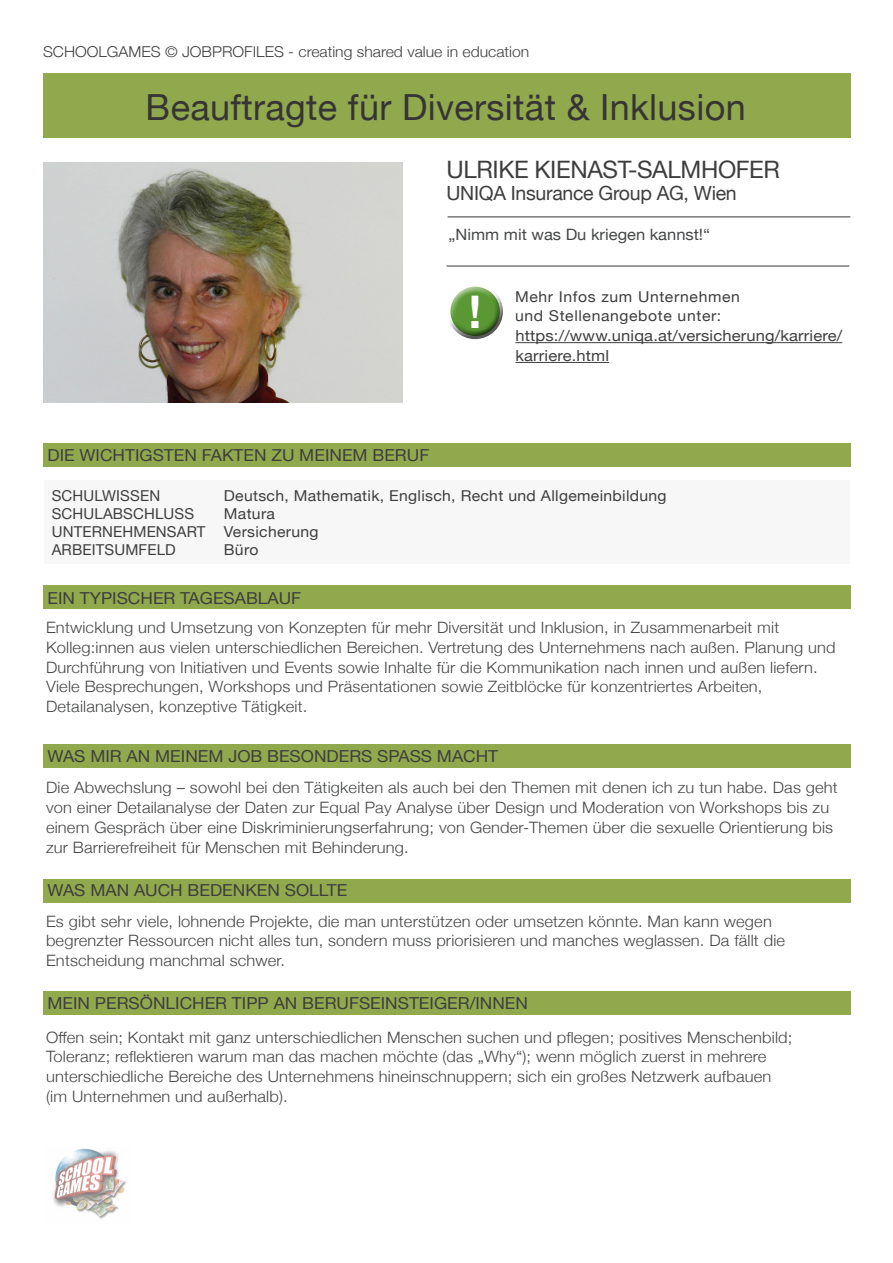
<style>
.page{position:relative;width:893px;height:1263px;background:#fff}
.page>*{position:absolute;margin:0;border:0;box-sizing:border-box;transform-origin:0 0}
.t1{font:700 45px "Helvetica Neue";color:#fff}
.t2{font:36px "Helvetica Neue";letter-spacing:.01em;color:#363536}
.t3{font:24px "Helvetica Neue";letter-spacing:-.015em;color:#3e3e3f}
.t4{font:19.5px "Helvetica Neue";letter-spacing:-.015em;color:#3e3e3f}
.t5{font:16.5px "Helvetica Neue";color:#3e3e3f;scale:1.05 1}
.t6{font:300 15.6px/19.8px "Helvetica Neue";letter-spacing:.01em;color:#464748;scale:1.05 1}
.t7{font:15.6px "Helvetica Neue";color:#464748;scale:1.05 1}
.t8{font:15.15px/19.8px "Helvetica Neue";letter-spacing:.01em;color:#3e3e3f;scale:1.09 1}
.t9{font:15px/18px "Helvetica Neue";letter-spacing:.02em;color:#3e3e3f;scale:1.05 1}
.t10{font:300 15px "Helvetica Neue";color:#3e3e3f;scale:1.05 1}
.t11{font:15px "Helvetica Neue";letter-spacing:.02em;color:#3e3e3f}
.t12{font:15px "Helvetica Neue";letter-spacing:.04em;color:#3e3e3f;scale:1.05 1}
</style>
<div class="page">
<div style="left:44px;top:480px;width:806px;height:83px;background:#f7f7f7"></div>
<div style="left:43px;top:73px;width:807px;height:64px;background:#90a94c"></div>
<div style="left:43px;top:443px;width:807px;height:24px;background:#90a94c"></div>
<div style="left:43px;top:585px;width:807px;height:23px;background:#90a94c"></div>
<div style="left:43px;top:745px;width:807px;height:23px;background:#90a94c"></div>
<div style="left:43px;top:879px;width:807px;height:23px;background:#90a94c"></div>
<div style="left:43px;top:991px;width:807px;height:24px;background:#90a94c"></div>
<img style="left:43px;top:162px;width:359px;height:241px">
<hr style="left:448px;top:216px;width:402px;height:1px;background:#4b4c4d">
<hr style="left:446px;top:265px;width:403px;height:2px;background:#4b4c4d">
<div style="left:446px;top:283px;width:57px;height:41px;background:#fff;opacity:.75"></div>
<div style="left:446px;top:291px;width:57px;height:50px;background:#231f20;opacity:.75"></div>
<img style="left:53px;top:1149px;width:74px;height:70px">
<hr style="left:515px;top:342px;width:327px;height:1px;background:#3e3e3f">
<hr style="left:515px;top:362px;width:94px;height:1px;background:#3e3e3f">
<p class="t10" style="left:43px;top:39px;width:465px">SCHOOLGAMES © JOBPROFILES - creating shared value in education</p>
<p class="t2" style="left:146px;top:81px;width:602px">Beauftragte für Diversität &amp; Inklusion</p>
<p class="t3" style="left:446px;top:152px;width:335px">ULRIKE KIENAST-SALMHOFER</p>
<p class="t4" style="left:446px;top:179px;width:292px">UNIQA Insurance Group AG, Wien</p>
<p class="t7" style="left:449px;top:223px;width:251px">„Nimm mit was Du kriegen kannst!“</p>
<p class="t5" style="left:47px;top:443px;width:365px">DIE WICHTIGSTEN FAKTEN ZU MEINEM BERUF</p>
<p class="t1" style="left:469px;top:277px;width:14px">!</p>
<p class="t12" style="left:515px;top:286px;width:216px">Mehr Infos zum Unternehmen</p>
<p class="t12" style="left:515px;top:305px;width:198px">und Stellenangebote unter:</p>
<p class="t8" style="left:515px;top:327px;width:301px">https://www.uniqa.at/versicherung/karriere/ karriere.html</p>
<p class="t11" style="left:52px;top:484px;width:110px">SCHULWISSEN</p>
<p class="t11" style="left:52px;top:502px;width:144px">SCHULABSCHLUSS</p>
<p class="t11" style="left:52px;top:520px;width:155px">UNTERNEHMENSART</p>
<p class="t11" style="left:52px;top:538px;width:126px">ARBEITSUMFELD</p>
<p class="t9" style="left:224px;top:487px;width:423px">Deutsch, Mathematik, Englisch, Recht und Allgemeinbildung<br>Matura</p>
<p class="t9" style="left:224px;top:523px;width:92px">Versicherung</p>
<p class="t9" style="left:224px;top:541px;width:34px">Büro</p>
<p class="t5" style="left:47px;top:586px;width:243px">EIN TYPISCHER TAGESABLAUF</p>
<p class="t6" style="left:46px;top:616px;width:754px">Entwicklung und Umsetzung von Konzepten für mehr Diversität und Inklusion, in Zusammenarbeit mit Kolleg:innen aus vielen unterschiedlichen Bereichen. Vertretung des Unternehmens nach außen. Planung und Durchführung von Initiativen und Events sowie Inhalte für die Kommunikation nach innen und außen liefern.<br>Viele Besprechungen, Workshops und Präsentationen sowie Zeitblöcke für konzentriertes Arbeiten, Detailanalysen, konzeptive Tätigkeit.</p>
<p class="t5" style="left:47px;top:745px;width:431px">WAS MIR AN MEINEM JOB BESONDERS SPASS MACHT</p>
<p class="t6" style="left:46px;top:777px;width:756px">Die Abwechslung – sowohl bei den Tätigkeiten als auch bei den Themen mit denen ich zu tun habe. Das geht von einer Detailanalyse der Daten zur Equal Pay Analyse über Design und Moderation von Workshops bis zu einem Gespräch über eine Diskriminierungserfahrung; von Gender-Themen über die sexuelle Orientierung bis zur Barrierefreiheit für Menschen mit Behinderung.</p>
<p class="t5" style="left:47px;top:878px;width:287px">WAS MAN AUCH BEDENKEN SOLLTE</p>
<p class="t6" style="left:46px;top:910px;width:705px">Es gibt sehr viele, lohnende Projekte, die man unterstützen oder umsetzen könnte. Man kann wegen begrenzter Ressourcen nicht alles tun, sondern muss priorisieren und manches weglassen. Da fällt die<br>Entscheidung manchmal schwer.</p>
<p class="t5" style="left:47px;top:992px;width:459px">MEIN PERSÖNLICHER TIPP AN BERUFSEINSTEIGER/INNEN</p>
<p class="t6" style="left:46px;top:1026px;width:712px">Offen sein; Kontakt mit ganz unterschiedlichen Menschen suchen und pflegen; positives Menschenbild; Toleranz; reflektieren warum man das machen möchte (das „Why“); wenn möglich zuerst in mehrere unterschiedliche Bereiche des Unternehmens hineinschnuppern; sich ein großes Netzwerk aufbauen (im Unternehmen und außerhalb).</p>
</div>
